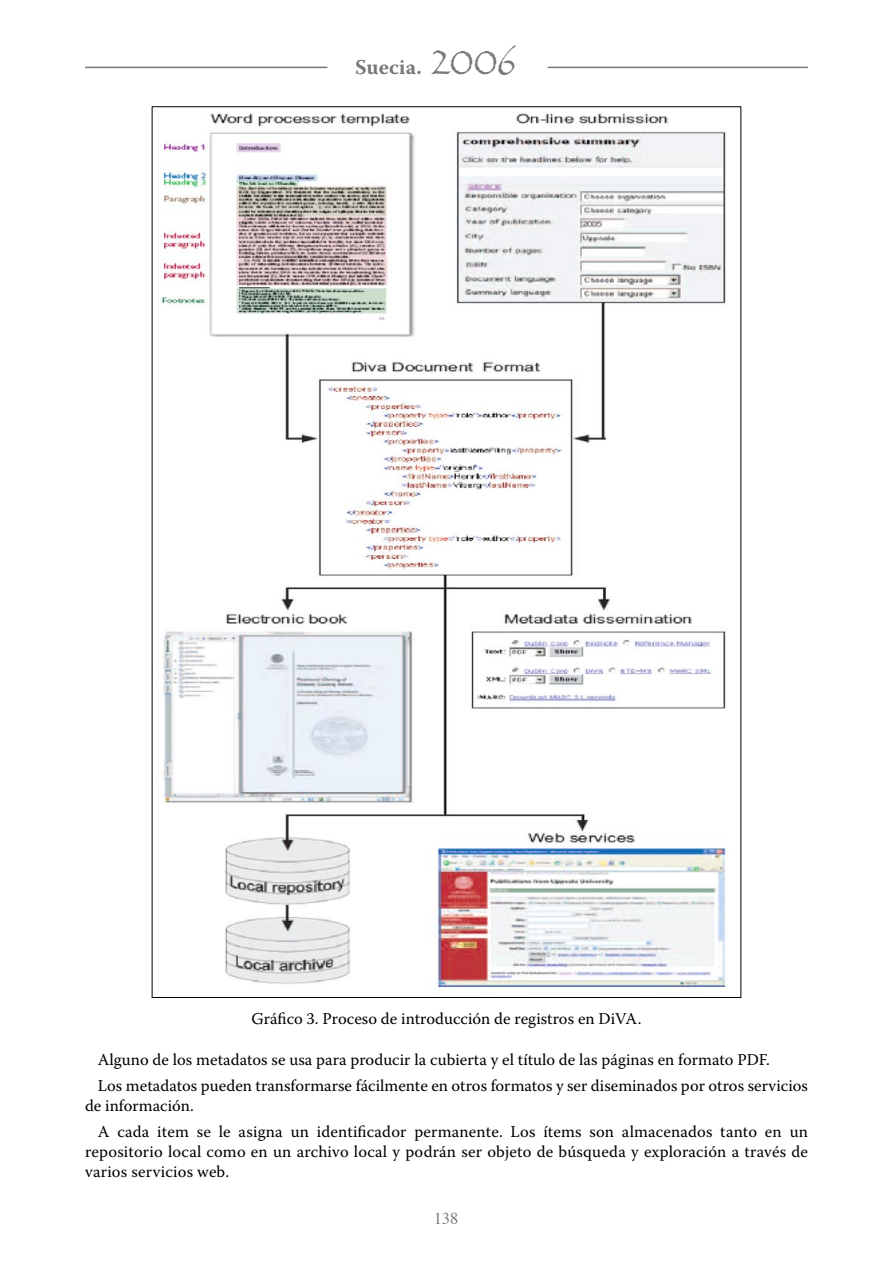
<style>
.page{position:relative;width:893px;height:1263px;background:#fff}
.page>*{position:absolute;margin:0;border:0;box-sizing:border-box;transform-origin:0 0}
.t1{font:700 21px "Warnock Pro";letter-spacing:.005em;color:#787878}
.t2{font:16.5px/26.2px "Warnock Pro";letter-spacing:.005em;color:#000}
.t3{font:16.5px "Times";color:#787878}
.s1{font-family:"Papyrus";font-weight:400;font-size:36px}
</style>
<div class="page">
<hr style="left:548px;top:67px;width:260px;height:1px;background:#787878">
<hr style="left:85px;top:67px;width:242px;height:1px;background:#787878">
<img style="left:161px;top:112px;width:567px;height:876px">
<p class="t1" style="left:355px;top:54px;width:163px">Suecia. <span class="s1">2006</span></p>
<p class="t2" style="left:252px;top:1005px;width:391px">Gráfico 3. Proceso de introducción de registros en DiVA.</p>
<p class="t2" style="left:98px;top:1046px;width:712px">Alguno de los metadatos se usa para producir la cubierta y el título de las páginas en formato PDF.<br>Los metadatos pueden transformarse fácilmente en otros formatos y ser diseminados por otros servicios</p>
<p class="t2" style="left:98px;top:1092px;width:712px;text-indent:-13px">de información.<br>A cada item se le asigna un identificador permanente. Los ítems son almacenados tanto en un</p>
<p class="t2" style="left:85px;top:1141px;width:724px;line-height:19.8px">repositorio local como en un archivo local y podrán ser objeto de búsqueda y exploración a través de varios servicios web.</p>
<p class="t3" style="left:434px;top:1203px;width:26px">138</p>
</div>
